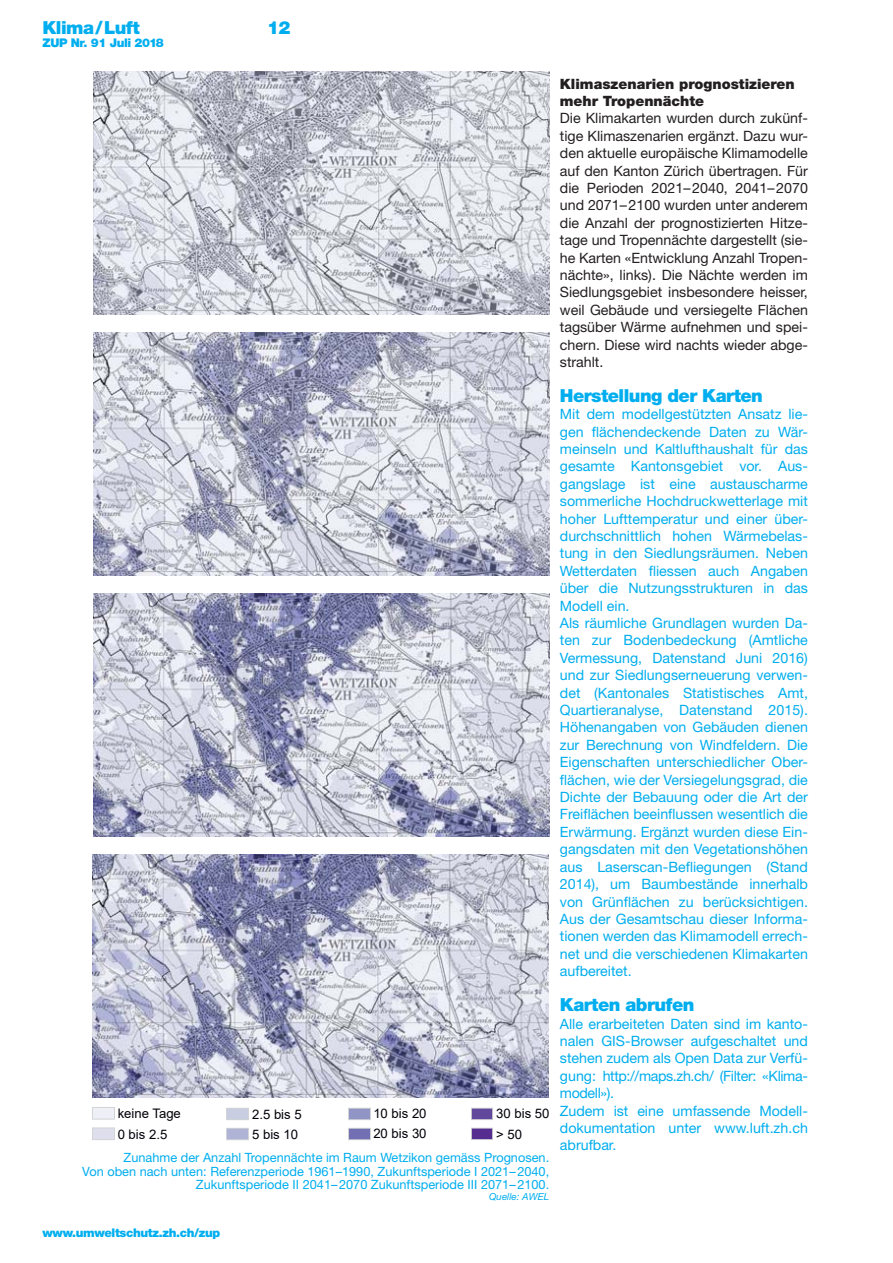
<style>
.page{position:relative;width:893px;height:1263px;background:#fff}
.page>*{position:absolute;margin:0;border:0;box-sizing:border-box;transform-origin:0 0}
.t1{font:900 18px "Helvetica Neue LT Std";letter-spacing:-.03em;color:#00aeef}
.t2{font:14.25px/17.4px "Helvetica Neue LT Std";color:#00aeef}
.t3{font:14.25px/17.4px "Helvetica Neue LT Std";color:#231f20;text-align:justify}
.t4{font:900 14.25px/17.4px "Helvetica Neue LT Std";color:#231f20}
.t5{font:13.2px/20.2px "Arial";color:#000008}
.t6{font:12.75px/13.5px "Helvetica Neue LT Std";color:#00aeef;text-align:right}
.t7{font:900 12px "Helvetica Neue LT Std";letter-spacing:-.03em;color:#00aeef}
.t8{font:italic 9.75px "Helvetica Neue LT Std";color:#00aeef}
</style>
<div class="page">
<img style="left:92px;top:1107px;width:23px;height:33px">
<img style="left:226px;top:1107px;width:23px;height:34px">
<img style="left:348px;top:1107px;width:23px;height:34px">
<img style="left:471px;top:1107px;width:22px;height:33px">
<img style="left:93px;top:332px;width:456px;height:244px">
<img style="left:93px;top:854px;width:456px;height:244px">
<img style="left:93px;top:593px;width:456px;height:244px">
<img style="left:93px;top:71px;width:456px;height:244px">
<p class="t1" style="left:43px;top:21px;width:99px">Klima / Luft</p>
<p class="t1" style="left:267px;top:21px;width:25px">12</p>
<p class="t7" style="left:43px;top:38px;width:123px">ZUP Nr. 91 Juli 2018</p>
<p class="t5" style="left:373px;top:1103px;width:55px">10 bis 20</p>
<p class="t5" style="left:496px;top:1103px;width:55px">30 bis 50</p>
<p class="t6" style="left:82px;top:1152px;width:468px">Zunahme der Anzahl Tropennächte im Raum Wetzikon gemäss Prognosen.<br>Von oben nach unten: Referenzperiode 1961–1990, Zukunfts periode I 2021– 2040,<br>Zukunftsperiode II 2041– 2070 Zukunftsperiode III 2071– 2100.</p>
<p class="t8" style="left:489px;top:1191px;width:62px">Quelle: AWEL</p>
<p class="t5" style="left:118px;top:1103px;width:65px">keine Tage<br>0 bis 2.5</p>
<p class="t5" style="left:252px;top:1104px;width:51px">2.5 bis 5<br>5 bis 10</p>
<p class="t5" style="left:373px;top:1123px;width:55px">20 bis 30</p>
<p class="t5" style="left:496px;top:1124px;width:27px">&gt; 50</p>
<p class="t4" style="left:560px;top:76px;width:236px">Klimaszenarien prognostizieren mehr Tropennächte</p>
<p class="t3" style="left:560px;top:111px;width:250px">Die Klimakarten wurden durch zukünf&shy;tige Klimaszenarien ergänzt. Dazu wur&shy;den aktuelle europäische Klimamodelle auf den Kanton Zürich übertragen. Für die Perioden 2021– 2040, 2041– 2070 und 2071– 2100 wurden unter anderem die Anzahl der pro gnostizierten Hitze&shy;tage und Tropennächte dargestellt (sie&shy;he Karten «Entwicklung Anzahl Tropen&shy;nächte», links). Die Nächte werden im Siedlungsgebiet insbesondere heisser, weil Gebäude und versiegelte Flächen tagsüber Wärme aufnehmen und spei&shy;chern. Diese wird nachts wieder abge&shy;strahlt.</p>
<p class="t1" style="left:560px;top:389px;width:205px">Herstellung der Karten</p>
<p class="t2" style="left:560px;top:407px;width:250px">Mit dem modellgestützten Ansatz lie&shy;gen flächendeckende Daten zu Wär&shy;meinseln und Kaltlufthaushalt für das gesamte Kantonsgebiet vor. Aus&shy;gangslage ist eine austauscharme sommerliche Hochdruckwetterlage mit hoher Lufttemperatur und einer über&shy;durchschnittlich hohen Wärmebelas&shy;tung in den Siedlungsräumen. Neben Wetterdaten fliessen auch Angaben über die Nutzungsstrukturen in das Modell ein.<br>Als räumliche Grundlagen wurden Da&shy;ten zur Bodenbedeckung (Amtliche Vermessung, Datenstand Juni 2016) und zur Siedlungserneuerung verwen&shy;det (Kantonales Statistisches Amt, Quartieranalyse, Datenstand 2015).<br>Höhenangaben von Gebäuden dienen zur Berechnung von Windfeldern. Die Eigenschaften unterschiedlicher Ober&shy;flächen, wie der Versiegelungsgrad, die Dichte der Bebauung oder die Art der Freiflächen beeinflussen wesentlich die Erwärmung. Ergänzt wurden diese Ein&shy;gangsdaten mit den Vegetationshöhen aus Laserscan-Befliegungen (Stand 2014), um Baumbestände innerhalb von Grünflächen zu berücksichtigen.<br>Aus der Gesamtschau dieser Informa&shy;tionen werden das Klimamodell errech&shy;net und die verschiedenen Klimakarten aufbereitet.</p>
<p class="t1" style="left:560px;top:998px;width:136px">Karten abrufen</p>
<p class="t2" style="left:560px;top:1016px;width:250px">Alle erarbeiteten Daten sind im kanto&shy;nalen GIS-Browser aufgeschaltet und stehen zudem als Open Data zur Verfü&shy;gung: http://maps.zh.ch/ (Filter: «Klima&shy;modell»).<br>Zudem ist eine umfassende Modell&shy;dokumentation unter www.luft.zh.ch abrufbar.</p>
<p class="t7" style="left:43px;top:1229px;width:179px">www.umweltschutz.zh.ch/zup</p>
</div>
